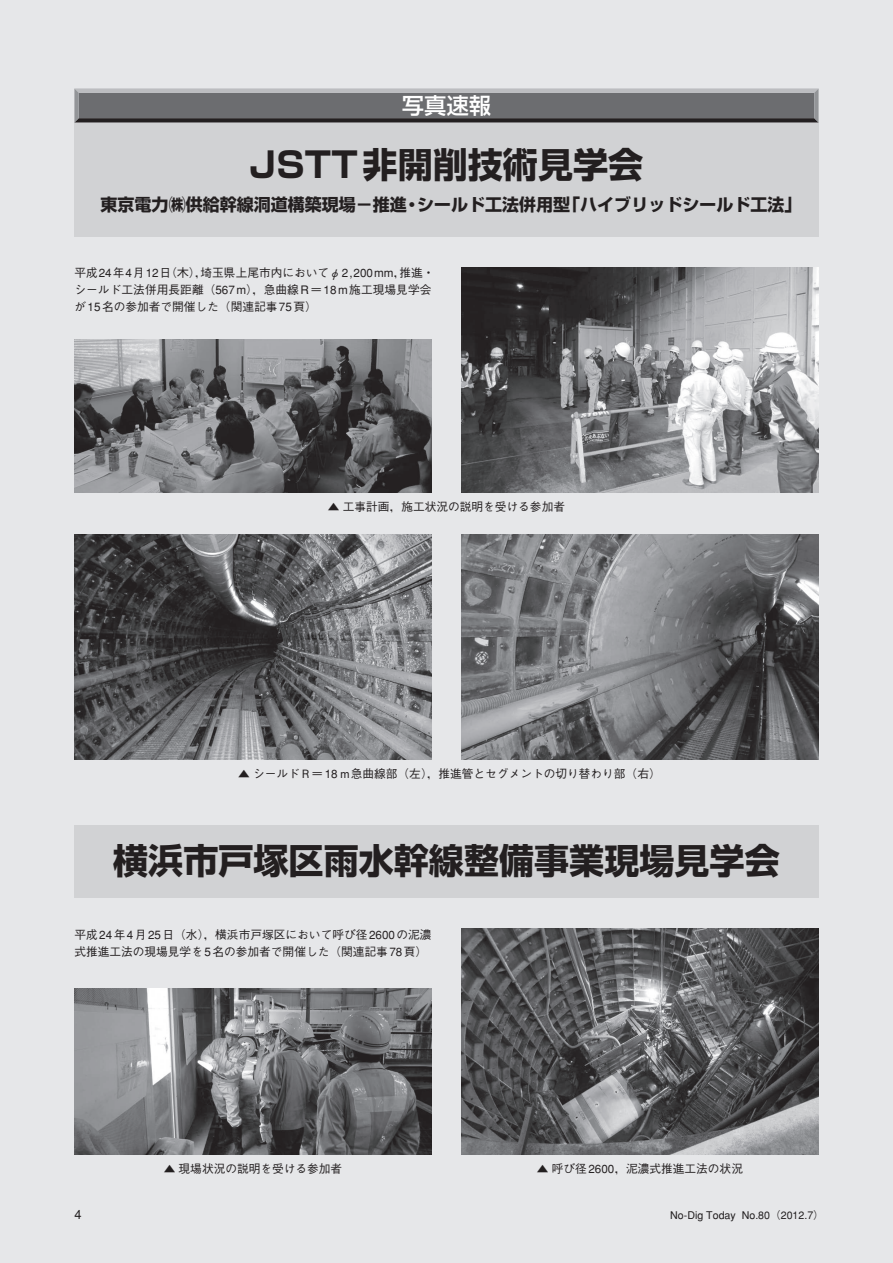
<style>
.page{position:relative;width:893px;height:1263px;background:#e6e7e9}
.page>*{position:absolute;margin:0;border:0;box-sizing:border-box;transform-origin:0 0}
.t1{font:700 35.1px "Shin Go";color:#231f20}
.t2{font:500 22.35px "Shin Go";color:#fff}
.t3{font:700 16.95px "Shin Go";color:#231f20}
.t4{font:500 12.75px "Gothic BBB";color:#231f20}
.t5{font:500 11.7px/17px "Gothic BBB";color:#231f20}
.t6{font:500 10.65px "Gothic BBB";color:#231f20}
</style>
<div class="page">
<div style="left:74px;top:122px;width:745px;height:115px;background:#d1d2d4"></div>
<svg style="left:74px;top:88px;width:745px;height:34px;background:#717174"></svg>
<img style="left:461px;top:267px;width:357px;height:225px">
<img style="left:461px;top:534px;width:357px;height:226px">
<img style="left:74px;top:534px;width:358px;height:226px">
<img style="left:74px;top:339px;width:358px;height:153px">
<div style="left:74px;top:825px;width:745px;height:72px;background:#d1d2d4"></div>
<img style="left:461px;top:929px;width:357px;height:225px">
<img style="left:74px;top:988px;width:358px;height:166px">
<h2 class="t2" style="left:402px;top:91px;width:91px">写真速報</h2>
<h1 class="t1" style="left:250px;top:141px;width:395px">JSTT非開削技術見学会</h1>
<h3 class="t3" style="left:101px;top:193px;width:702px">東京電力㈱供給幹線洞道構築現場－推進・シールド工法併用型「ハイブリッドシールド工法」</h3>
<p class="t5" style="left:74px;top:265px;width:362px">平成24年4月12日（木），埼玉県上尾市内においてφ2,200mm，推進・シールド工法併用長距離（567m），急曲線R＝18m施工現場見学会が15名の参加者で開催した（関連記事75頁）</p>
<p class="t5" style="left:328px;top:499px;width:239px">▲ 工事計画，施工状況の説明を受ける参加者</p>
<p class="t5" style="left:238px;top:766px;width:424px">▲ シールドＲ＝18ｍ急曲線部（左），推進管とセグメントの切り替わり部（右）</p>
<h1 class="t1" style="left:113px;top:838px;width:668px">横浜市戸塚区雨水幹線整備事業現場見学会</h1>
<p class="t5" style="left:74px;top:927px;width:359px">平成24年4月25日（水），横浜市戸塚区において呼び径2600の泥濃式推進工法の現場見学を5名の参加者で開催した（関連記事78頁）</p>
<p class="t5" style="left:164px;top:1161px;width:180px">▲ 現場状況の説明を受ける参加者</p>
<p class="t5" style="left:537px;top:1161px;width:208px">▲ 呼び径2600，泥濃式推進工法の状況</p>
<p class="t4" style="left:74px;top:1207px;width:9px">4</p>
<p class="t6" style="left:670px;top:1209px;width:155px">No-Dig Today No.80（2012.7）</p>
</div>
